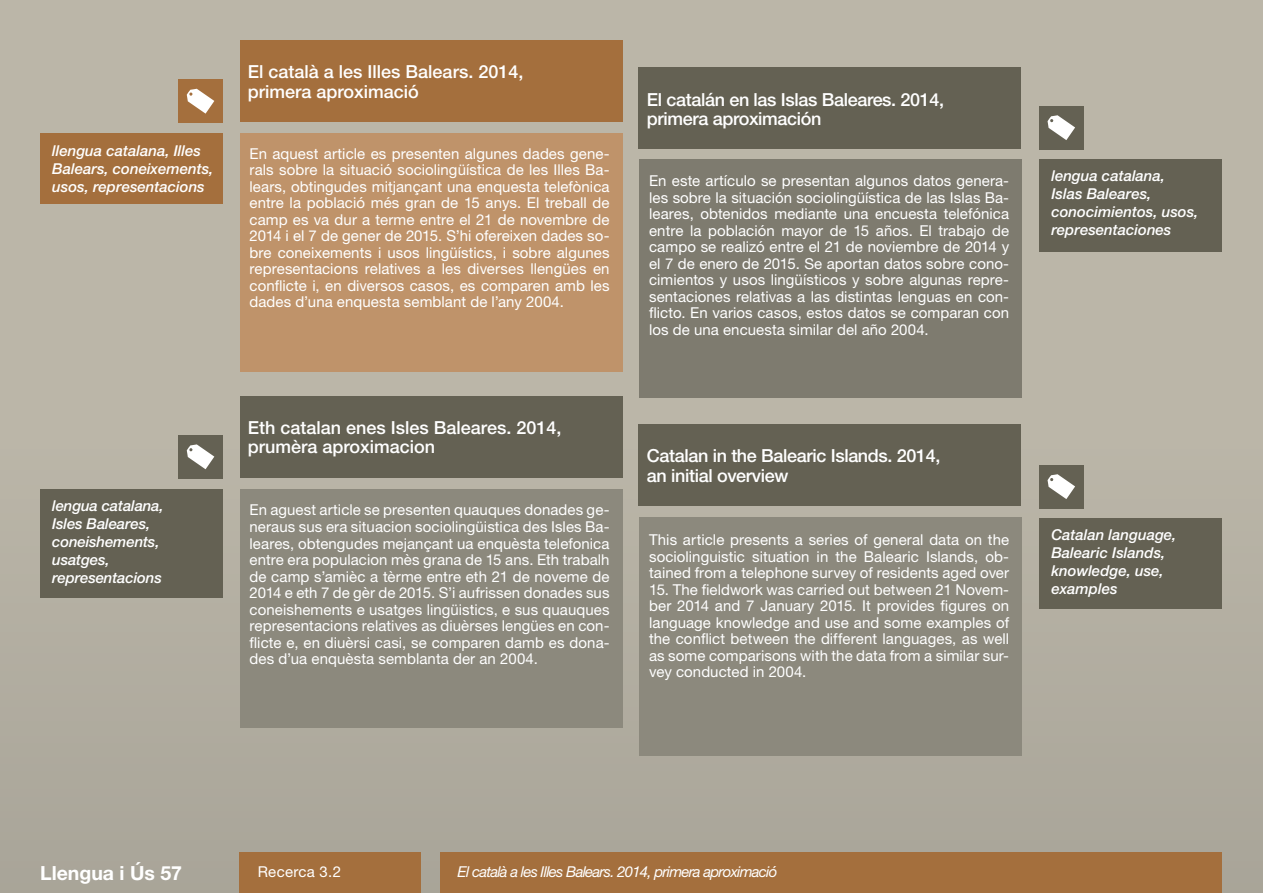
<style>
.page{position:relative;width:1263px;height:893px;background:#fff}
.page>*{position:absolute;margin:0;border:0;box-sizing:border-box;transform-origin:0 0}
.t1{font:700 19.5px "Helvetica Neue LT";color:#fff}
.t2{font:500 18px/19.5px "Helvetica Neue LT";letter-spacing:-.02em;color:#fff}
.t3{font:500 18px/19.5px "Helvetica Neue LT";color:#fff}
.t4{font:15px/16.5px "Helvetica Neue LT";letter-spacing:.005em;color:#fff;text-align:justify}
.t5{font:italic 500 15px/18px "Helvetica Neue LT";color:#fff}
.t6{font:italic 15px "Helvetica Neue LT";letter-spacing:-.05em;color:#fff}
</style>
<div class="page">
<div style="left:0;top:0;width:1263px;height:893px;background:linear-gradient(to right,#b4afa2,#b5b0a3)"></div>
<div style="left:240px;top:40px;width:382px;height:82px;background:#a46f3d"></div>
<div style="left:240px;top:396px;width:382px;height:81px;background:#646153"></div>
<div style="left:638px;top:424px;width:382px;height:82px;background:#646153"></div>
<div style="left:638px;top:67px;width:382px;height:82px;background:#646153"></div>
<div style="left:240px;top:852px;width:181px;height:41px;background:#a46f3d"></div>
<div style="left:440px;top:852px;width:782px;height:41px;background:#a46f3d"></div>
<div style="left:40px;top:134px;width:183px;height:70px;background:#a46f3d"></div>
<div style="left:40px;top:489px;width:183px;height:109px;background:#646153"></div>
<div style="left:1039px;top:159px;width:183px;height:93px;background:#646153"></div>
<div style="left:1039px;top:518px;width:183px;height:91px;background:#646153"></div>
<div style="left:240px;top:134px;width:382px;height:238px;background:#bf936a"></div>
<div style="left:240px;top:489px;width:382px;height:239px;background:#8c897d"></div>
<div style="left:639px;top:159px;width:383px;height:238px;background:#7e7b6f"></div>
<div style="left:639px;top:518px;width:383px;height:238px;background:#8c897d"></div>
<div style="left:178px;top:80px;width:45px;height:43px;background:#a46f3d"></div>
<svg style="left:187px;top:89px;width:27px;height:25px"></svg>
<div style="left:178px;top:435px;width:45px;height:43px;background:#646153"></div>
<svg style="left:187px;top:444px;width:27px;height:25px"></svg>
<div style="left:1039px;top:106px;width:44px;height:43px;background:#646153"></div>
<svg style="left:1047px;top:115px;width:28px;height:25px"></svg>
<div style="left:1039px;top:465px;width:44px;height:43px;background:#646153"></div>
<svg style="left:1047px;top:474px;width:28px;height:25px"></svg>
<p class="t5" style="left:52px;top:141px;width:163px">llengua catalana, Illes<br>Balears, coneixements, usos, representacions</p>
<p class="t3" style="left:248px;top:62px;width:277px">El català a les Illes Balears. 2014, primera aproximació</p>
<p class="t4" style="left:250px;top:145px;width:362px">En aquest article es presenten algunes dades gene&shy;rals sobre la situació sociolingüística de les Illes Ba&shy;lears, obtingudes mitjançant una enquesta telefònica entre la població més gran de 15 anys. El treball de camp es va dur a terme entre el 21 de novembre de 2014 i el 7 de gener de 2015. S’hi ofereixen dades so&shy;bre coneixements i usos lingüístics, i sobre algunes representacions relatives a les diverses llengües en conflicte i, en diversos casos, es comparen amb les dades d’una enquesta semblant de l’any 2004.</p>
<p class="t5" style="left:52px;top:497px;width:113px">lengua catalana,<br>Isles Baleares, coneishements, usatges, representacions</p>
<p class="t3" style="left:248px;top:417px;width:315px">Eth catalan enes Isles Baleares. 2014, prumèra aproximacion</p>
<p class="t4" style="left:250px;top:502px;width:362px">En aguest article se presenten quauques donades ge&shy;neraus sus era situacion sociolingüistica des Isles Ba&shy;leares, obtengudes mejançant ua enquèsta telefonica entre era populacion mès grana de 15 ans. Eth trabalh de camp s’amièc a tèrme entre eth 21 de noveme de 2014 e eth 7 de gèr de 2015. S’i aufrissen donades sus coneishements e usatges lingüistics, e sus quauques representacions relatives as diuèrses lengües en con&shy;flicte e, en diuèrsi casi, se comparen damb es dona&shy;des d’ua enquèsta semblanta der an 2004.</p>
<p class="t2" style="left:647px;top:89px;width:299px">El catalán en las Islas Baleares. 2014, primera aproximación</p>
<p class="t4" style="left:649px;top:172px;width:362px">En este artículo se presentan algunos datos genera&shy;les sobre la situación sociolingüística de las Islas Ba&shy;leares, obtenidos mediante una encuesta telefónica entre la población mayor de 15 años. El trabajo de campo se realizó entre el 21 de noviembre de 2014 y el 7 de enero de 2015. Se aportan datos sobre cono&shy;cimientos y usos lingüísticos y sobre algunas repre&shy;sentaciones relativas a las distintas lenguas en con&shy;flicto. En varios casos, estos datos se comparan con los de una encuesta similar del año 2004.</p>
<p class="t2" style="left:647px;top:446px;width:295px">Catalan in the Balearic Islands. 2014, an initial overview</p>
<p class="t4" style="left:649px;top:531px;width:362px">This article presents a series of general data on the sociolinguistic situation in the Balearic Islands, ob&shy;tained from a telephone survey of residents aged over</p>
<p class="t4" style="left:649px;top:581px;width:362px">15. The fieldwork was carried out between 21 Novem&shy;ber 2014 and 7 January 2015. It provides figures on language knowledge and use and some examples of the conflict between the different languages, as well as some comparisons with the data from a similar sur&shy;vey conducted in 2004.</p>
<p class="t5" style="left:1051px;top:166px;width:148px">lengua catalana,<br>Islas Baleares, conocimientos, usos, representaciones</p>
<p class="t5" style="left:1051px;top:525px;width:127px">Catalan language,<br>Balearic Islands, knowledge, use, examples</p>
<h1 class="t1" style="left:40px;top:861px;width:143px">Llengua i Ús 57</h1>
<p class="t4" style="left:258px;top:863px;width:85px">Recerca 3.2</p>
<p class="t6" style="left:458px;top:862px;width:321px">El català a les Illes Balears. 2014, primera aproximació</p>
</div>
